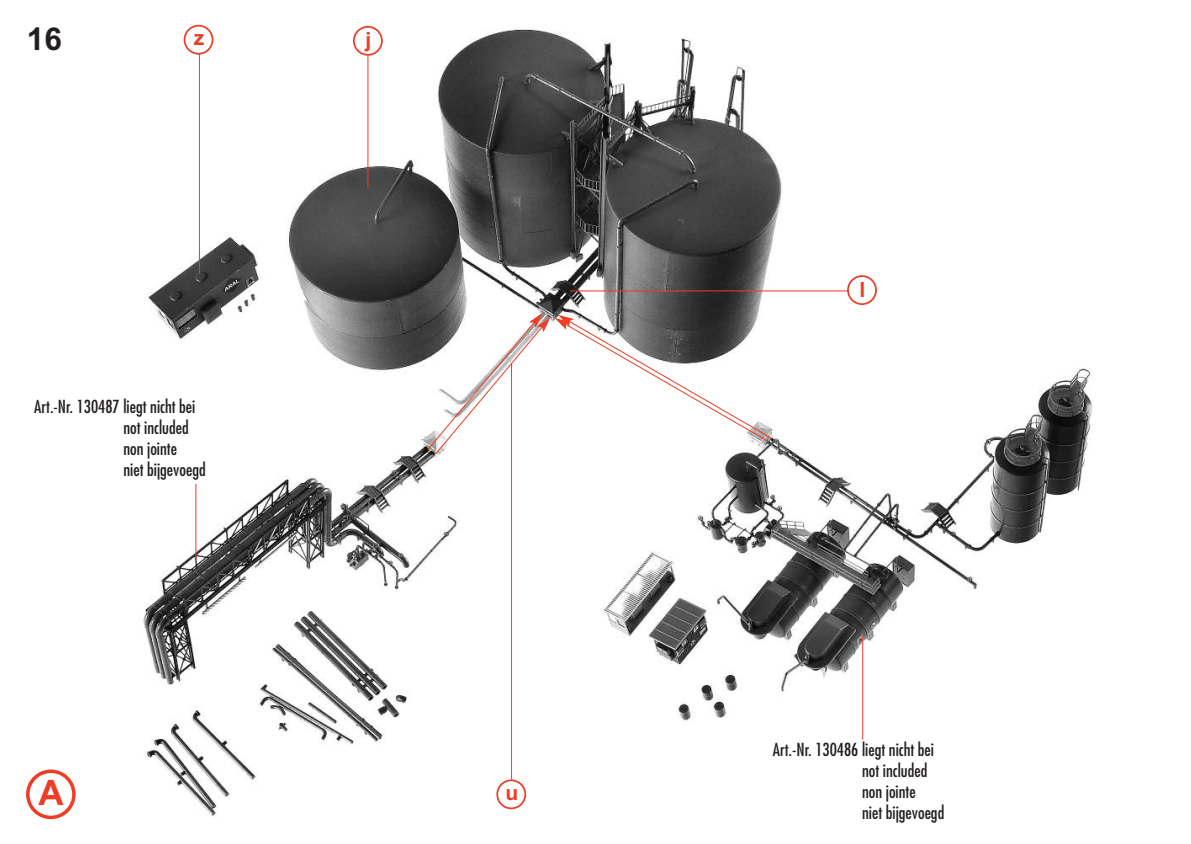
<style>
.page{position:relative;width:1191px;height:844px;background:#fff}
.page>*{position:absolute;margin:0;border:0;box-sizing:border-box;transform-origin:0 0}
.t1{font:700 35px "Arial";color:#ef3c25}
.t2{font:700 31.5px "Arial";color:#231f20}
.t3{font:700 21px "Arial";color:#ef3c25}
.t4{font:condensed 17.5px/21px "Futura Std";color:#231f20}
</style>
<div class="page">
<img style="left:143px;top:25px;width:950px;height:792px">
<hr style="left:195px;top:483px;width:1px;height:76px;background:#ef3c25">
<hr style="left:367px;top:55px;width:1px;height:132px;background:#ef3c25">
<hr style="left:570px;top:290px;width:278px;height:1px;background:#ef3c25">
<hr style="left:511px;top:364px;width:1px;height:415px;background:#ef3c25">
<hr style="left:199px;top:53px;width:1px;height:220px;background:#ef3c25">
<hr style="left:862px;top:635px;width:1px;height:104px;background:#ef3c25">
<svg style="left:426px;top:312px;width:346px;height:143px"></svg>
<svg style="left:353px;top:26px;width:30px;height:30px"></svg>
<svg style="left:847px;top:275px;width:30px;height:30px"></svg>
<svg style="left:496px;top:779px;width:30px;height:30px"></svg>
<svg style="left:184px;top:25px;width:29px;height:30px"></svg>
<svg style="left:26px;top:769px;width:50px;height:50px"></svg>
<h2 class="t2" style="left:27px;top:20px;width:37px">16</h2>
<p class="t3" style="left:194px;top:26px;width:12px">z</p>
<p class="t4" style="left:123px;top:396px;width:84px;text-indent:-89px">Art.-Nr. 130487 liegt nicht bei not included non jointe<br>niet bijgevoegd</p>
<h1 class="t1" style="left:39px;top:772px;width:27px">A</h1>
<p class="t3" style="left:365px;top:28px;width:7px">j</p>
<p class="t3" style="left:505px;top:780px;width:14px">u</p>
<p class="t3" style="left:859px;top:277px;width:7px">l</p>
<p class="t4" style="left:862px;top:739px;width:84px;text-indent:-89px">Art.-Nr. 130486 liegt nicht bei not included non jointe<br>niet bijgevoegd</p>
</div>
